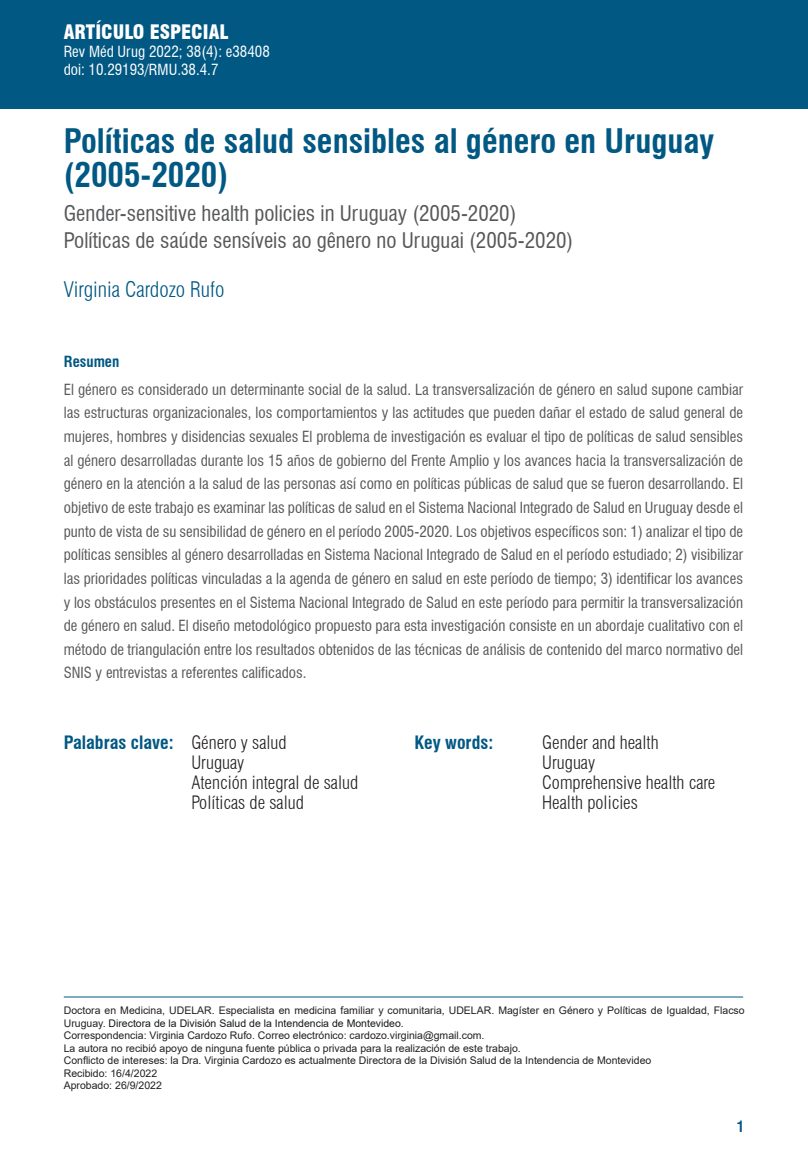
<style>
.page{position:relative;width:808px;height:1170px;background:#fff}
.page>*{position:absolute;margin:0;border:0;box-sizing:border-box;transform-origin:0 0}
.t1{font:700 condensed 33px/33.8px "Swiss 721 BT";color:#005883}
.t2{font:condensed 21px/27px "Swiss 721 BT";color:#57585a}
.t3{font:300 condensed 21px "Swiss 721 BT";color:#005883}
.t4{font:900 condensed 19.5px "Swiss 721 BT";color:#fff}
.t5{font:300 condensed 18px/20px "Swiss 721 BT";color:#231f20}
.t6{font:700 condensed 18px "Swiss 721 BT";color:#005883}
.t7{font:condensed 15px/23.7px "Swiss 721 BT";color:#57585a;text-align:justify}
.t8{font:condensed 15px/18px "Swiss 721 BT";color:#fff}
.t9{font:700 condensed 15px "Swiss 721 BT";color:#005883}
.t10{font:10.5px/12.5px "Arial";color:#231f20}
.s1{font-weight:700;color:#005883}
.s2{color:#15181c}
</style>
<div class="page">
<div style="left:0;top:0;width:808px;height:108px;background:#005883"></div>
<hr style="left:64px;top:996px;width:679px;height:1px;background:#005883">
<h3 class="t4" style="left:64px;top:20px;width:166px">ARTÍCULO ESPECIAL</h3>
<p class="t8" style="left:64px;top:42px;width:208px">Rev Méd Urug 2022; 38(4): e38408 doi: 10.29193/RMU.38.4.7</p>
<h1 class="t1" style="left:64px;top:124px;width:652px">Políticas de salud sensibles al género en Uruguay (2005-2020)</h1>
<h2 class="t2" style="left:64px;top:199px;width:511px">Gender-sensitive health policies in Uruguay (2005-2020)<br>Políticas de saúde sensíveis ao gênero no Uruguai (2005-2020)</h2>
<h2 class="t3" style="left:64px;top:277px;width:162px">Virginia Cardozo Rufo</h2>
<p class="t9" style="left:64px;top:352px;width:57px">Resumen</p>
<p class="t7" style="left:64px;top:377px;width:681px">El género es considerado un determinante social de la salud. La transversalización de género en salud supone cambiar las estructuras organizacionales, los comportamientos y las actitudes que pueden dañar el estado de salud general de mujeres, hombres y disidencias sexuales El problema de investigación es evaluar el tipo de políticas de salud sensibles al género desarrolladas durante los 15 años de gobierno del Frente Amplio y los avances hacia la transversalización de género en la atención a la salud de las personas así como en políticas públicas de salud que se fueron desarrollando. El objetivo de este trabajo es examinar las políticas de salud en el Sistema Nacional Integrado de Salud en Uruguay desde el punto de vista de su sensibilidad de género en el período 2005-2020. Los objetivos específicos son: 1) analizar el tipo de políticas sensibles al género desarrolladas en Sistema Nacional Integrado de Salud en el período estudiado; 2) visibilizar las prioridades políticas vinculadas a la agenda de género en salud en este período de tiempo; 3) identificar los avances y los obstáculos presentes en el Sistema Nacional Integrado de Salud en este período para permitir la transversalización de género en salud. El diseño metodológico propuesto para esta investigación consiste en un abordaje cualitativo con el método de triangulación entre los resultados obtenidos de las técnicas de análisis de contenido del marco normativo del SNIS y entrevistas a referentes calificados.</p>
<p class="t5" style="left:191px;top:732px;width:168px;text-indent:-128px"><span class="s1">Palabras clave:</span> Género y salud<br>Uruguay<br>Atención integral de salud<br>Políticas de salud</p>
<p class="t6" style="left:415px;top:731px;width:80px">Key words:</p>
<p class="t5" style="left:542px;top:732px;width:175px">Gender and health<br>Uruguay<br>Comprehensive health care<br>Health policies</p>
<p class="t10" style="left:64px;top:1004px;width:682px">Doctora en Medicina, UDELAR. Especialista en medicina familiar y comunitaria, UDELAR. Magíster en Género y Políticas de Igualdad, Flacso Uruguay. <span class="s2">Directora de la División Salud de la Intendencia de Montevideo.<br></span>Correspondencia: Virginia Cardozo Rufo. Correo electrónico: cardozo.virginia@gmail.com.<br>La autora no recibió apoyo de ninguna fuente pública o privada para la realización de este trabajo.<br>Conflicto de intereses: la Dra. Virginia Cardozo es actualmente Directora de la División Salud de la Intendencia de Montevideo<br>Recibido: 16/4/2022<br>Aprobado: 26/9/2022</p>
<p class="t9" style="left:737px;top:1116px;width:9px">1</p>
</div>
